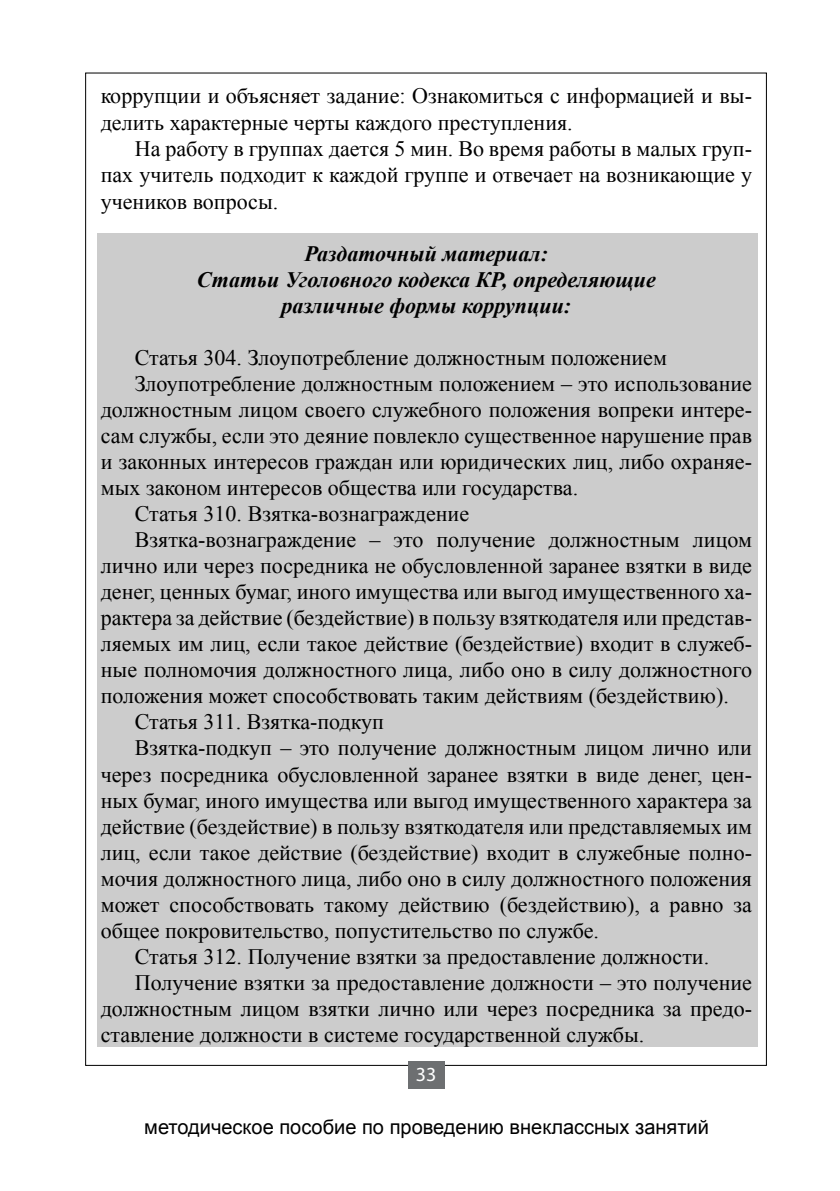
<style>
.page{position:relative;width:840px;height:1191px;background:#fff}
.page>*{position:absolute;margin:0;border:0;box-sizing:border-box;transform-origin:0 0}
.t1{font:22px/26.4px "Times New Roman";color:#000}
.t2{font:italic 700 22px/26px "Times New Roman";color:#000;text-align:center}
.t3{font:20px "Arial";color:#000}
.t4{font:20px "Myriad Pro";color:#fff}
</style>
<div class="page">
<div style="left:407px;top:1060px;width:37px;height:28px;background:#6d6f71"></div>
<div style="left:97px;top:233px;width:660px;height:813px;background:#ccc"></div>
<p class="t1" style="left:101px;top:82px;width:652px">коррупции и объясняет задание: Ознакомиться с информацией и вы&shy;делить характерные черты каждого преступления.</p>
<p class="t1" style="left:101px;top:135px;width:652px;text-align:justify;text-indent:34px">На работу в группах дается 5 мин. Во время работы в малых груп&shy;пах учитель подходит к каждой группе и отвечает на возникающие у учеников вопросы.</p>
<p class="t2" style="left:197px;top:240px;width:460px">Раздаточный материал:<br>Статьи Уголовного кодекса КР, определяющие различные формы коррупции:</p>
<p class="t1" style="left:135px;top:344px;width:533px">Статья 304. Злоупотребление должностным положением</p>
<p class="t1" style="left:135px;top:370px;width:618px">Злоупотребление должностным положением – это использование</p>
<p class="t1" style="left:101px;top:396px;width:652px">должностным лицом своего служебного положения вопреки интере-</p>
<p class="t1" style="left:101px;top:422px;width:652px">сам службы, если это деяние повлекло существенное нарушение прав</p>
<p class="t1" style="left:101px;top:448px;width:652px">и законных интересов граждан или юридических лиц, либо охраняе-</p>
<p class="t1" style="left:101px;top:474px;width:478px">мых законом интересов общества или государства.</p>
<p class="t1" style="left:135px;top:500px;width:336px">Статья 310. Взятка-вознаграждение</p>
<p class="t1" style="left:135px;top:526px;width:618px">Взятка-вознаграждение – это получение должностным лицом</p>
<p class="t1" style="left:101px;top:552px;width:652px">лично или через посредника не обусловленной заранее взятки в виде</p>
<p class="t1" style="left:101px;top:578px;width:652px">денег, ценных бумаг, иного имущества или выгод имущественного ха-</p>
<p class="t1" style="left:101px;top:604px;width:652px">рактера за действие (бездействие) в пользу взяткодателя или представ-</p>
<p class="t1" style="left:101px;top:630px;width:652px">ляемых им лиц, если такое действие (бездействие) входит в служеб-</p>
<p class="t1" style="left:101px;top:656px;width:652px">ные полномочия должностного лица, либо оно в силу должностного</p>
<p class="t1" style="left:101px;top:682px;width:629px">положения может способствовать таким действиям (бездействию).</p>
<p class="t1" style="left:135px;top:708px;width:250px">Статья 311. Взятка-подкуп</p>
<p class="t1" style="left:135px;top:734px;width:618px">Взятка-подкуп – это получение должностным лицом лично или</p>
<p class="t1" style="left:101px;top:760px;width:652px">через посредника обусловленной заранее взятки в виде денег, цен-</p>
<p class="t1" style="left:101px;top:786px;width:652px">ных бумаг, иного имущества или выгод имущественного характера за</p>
<p class="t1" style="left:101px;top:812px;width:652px">действие (бездействие) в пользу взяткодателя или представляемых им</p>
<p class="t1" style="left:101px;top:838px;width:652px">лиц, если такое действие (бездействие) входит в служебные полно-</p>
<p class="t1" style="left:101px;top:864px;width:652px">мочия должностного лица, либо оно в силу должностного положения</p>
<p class="t1" style="left:101px;top:890px;width:652px">может способствовать такому действию (бездействию), а равно за</p>
<p class="t1" style="left:101px;top:916px;width:499px">общее покровительство, попустительство по службе.</p>
<p class="t1" style="left:135px;top:942px;width:575px">Статья 312. Получение взятки за предоставление должности.</p>
<p class="t1" style="left:135px;top:968px;width:618px">Получение взятки за предоставление должности – это получение</p>
<p class="t1" style="left:101px;top:994px;width:652px">должностным лицом взятки лично или через посредника за предо-</p>
<p class="t1" style="left:101px;top:1021px;width:545px">ставление должности в системе государственной службы.</p>
<p class="t4" style="left:416px;top:1061px;width:22px">33</p>
<p class="t3" style="left:144px;top:1113px;width:566px">методическое пособие по проведению внеклассных занятий</p>
</div>
